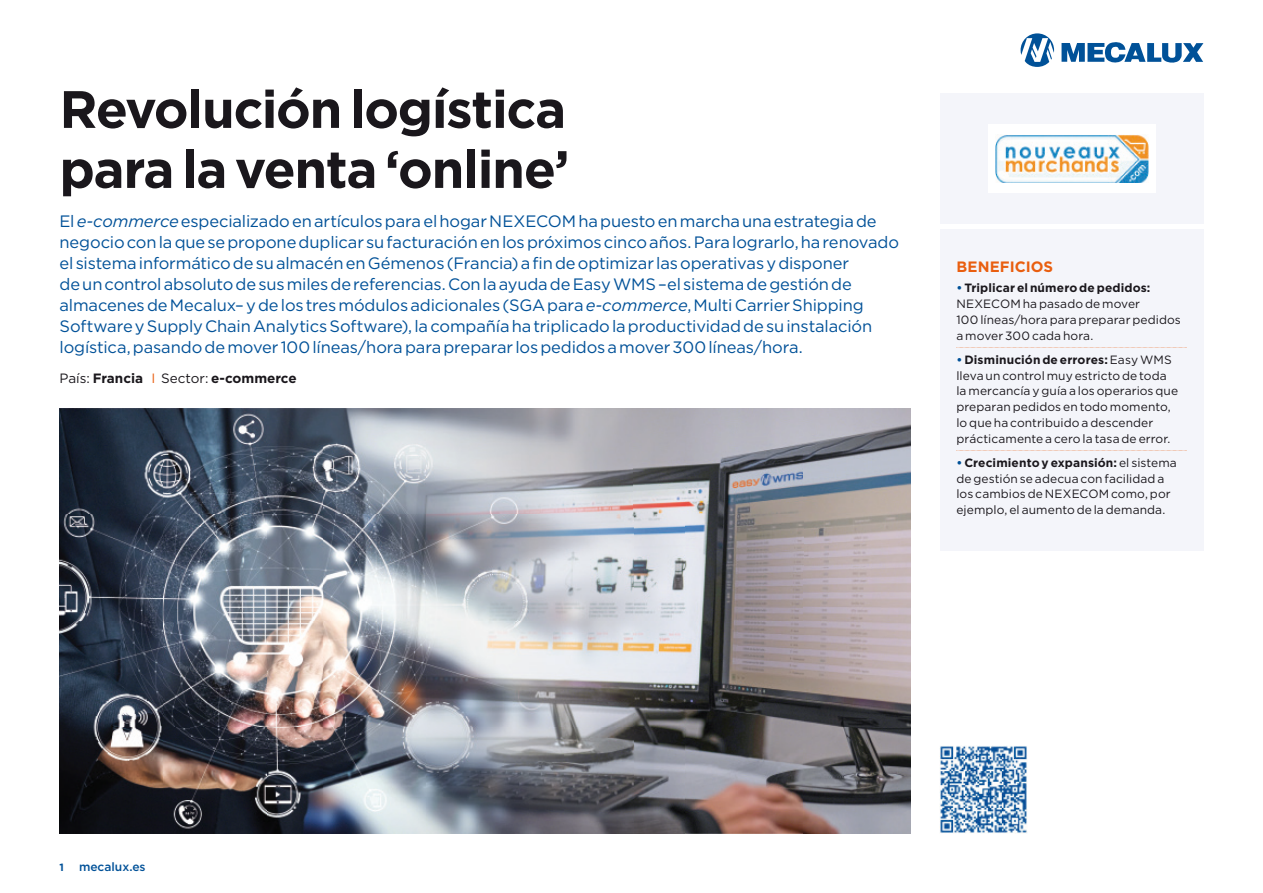
<style>
.page{position:relative;width:1263px;height:893px;background:#fff}
.page>*{position:absolute;margin:0;border:0;box-sizing:border-box;transform-origin:0 0}
.t1{font:700 52.5px/60px "Gotham";letter-spacing:-.025em;color:#1a171c}
.t2{font:16.5px/21px "Gotham";letter-spacing:-.01em;color:#005198}
.t3{font:700 15px "Gotham";color:#e95e0f}
.t4{font:700 13.5px "Gotham";color:#1a171c}
.t5{font:12px/15.8px "Gotham";letter-spacing:.01em;color:#1a171c}
.t6{font:500 12px "Gotham";color:#005198}
.t7{font:700 10.5px "Gotham";color:#005198}
.s1{font-style:italic}
.s2{font-weight:400}
.s3{font-weight:400;color:#e95e0f}
.s4{font-weight:700;color:#005198}
.s5{font-weight:700}
</style>
<div class="page">
<svg style="left:1020px;top:33px;width:34px;height:34px"></svg>
<svg style="left:1061px;top:42px;width:142px;height:21px"></svg>
<div style="left:940px;top:94px;width:263px;height:130px;background:#f4f5fa"></div>
<img style="left:940px;top:746px;width:88px;height:88px">
<div style="left:940px;top:229px;width:263px;height:321px;background:#f4f5fa"></div>
<svg style="left:956px;top:347px;width:231px;height:1px"></svg>
<svg style="left:956px;top:450px;width:231px;height:1px"></svg>
<img style="left:685px;top:409px;width:225px;height:318px">
<img style="left:685px;top:727px;width:225px;height:107px">
<img style="left:60px;top:409px;width:625px;height:425px">
<div style="left:988px;top:125px;width:167px;height:68px;background:#fff"></div>
<img style="left:995px;top:135px;width:153px;height:47px">
<h1 class="t1" style="left:60px;top:79px;width:511px">Revolución logística para la venta ‘online’</h1>
<p class="t2" style="left:60px;top:210px;width:841px">El <span class="s1">e-commerce</span> especializado en artículos para el hogar NEXECOM ha puesto en marcha una estrategia de negocio con la que se propone duplicar su facturación en los próximos cinco años. Para lograrlo, ha renovado el sistema informático de su almacén en Gémenos (Francia) a fin de optimizar las operativas y disponer<br>de un control absoluto de sus miles de referencias. Con la ayuda de Easy WMS –el sistema de gestión de almacenes de Mecalux– y de los tres módulos adicionales (SGA para <span class="s1">e-commerce</span>, Multi Carrier Shipping Software y Supply Chain Analytics Software), la compañía ha triplicado la productividad de su instalación logística, pasando de mover 100 líneas/hora para preparar los pedidos a mover 300 líneas/hora.</p>
<p class="t4" style="left:60px;top:369px;width:239px"><span class="s2">País:</span> Francia <span class="s3">I</span> <span class="s2">Sector:</span> e-commerce</p>
<p class="t3" style="left:956px;top:257px;width:98px">BENEFICIOS</p>
<p class="t5" style="left:956px;top:280px;width:226px"><span class="s4">•</span> <span class="s5">Triplicar el número de pedidos:<br></span>NEXECOM ha pasado de mover<br>100 líneas/hora para preparar pedidos a mover 300 cada hora.</p>
<p class="t5" style="left:956px;top:352px;width:223px"><span class="s4">•</span> <span class="s5">Disminución de errores:</span> Easy WMS lleva un control muy estricto de toda la mercancía y guía a los operarios que preparan pedidos en todo momento, lo que ha contribuido a descender prácticamente a cero la tasa de error.</p>
<p class="t5" style="left:956px;top:455px;width:222px"><span class="s4">•</span> <span class="s5">Crecimiento y expansión:</span> el sistema de gestión se adecua con facilidad a los cambios de NEXECOM como, por ejemplo, el aumento de la demanda.</p>
<p class="t7" style="left:60px;top:860px;width:6px">1</p>
<p class="t6" style="left:79px;top:859px;width:68px">mecalux.es</p>
</div>
